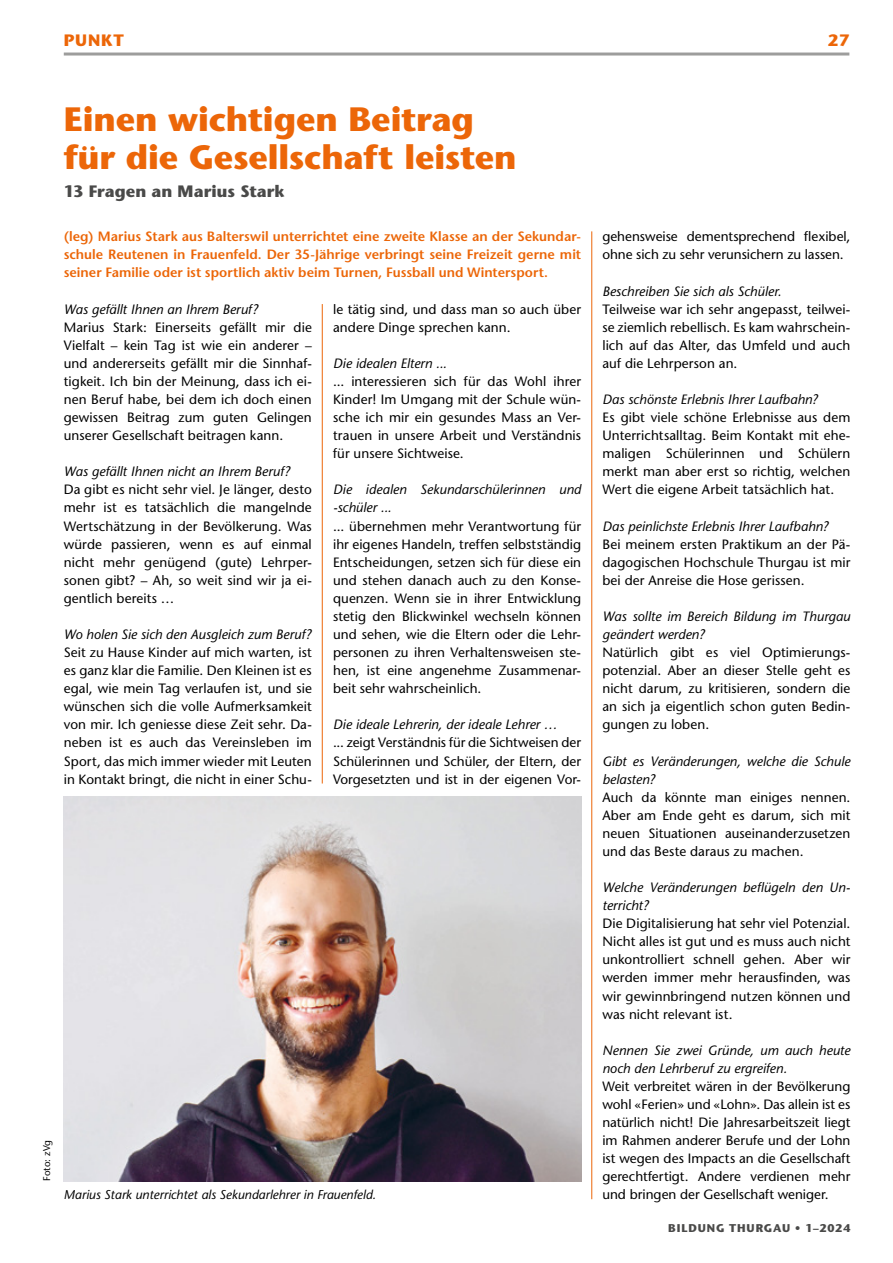
<style>
.page{position:relative;width:893px;height:1263px;background:#fff}
.page>*{position:absolute;margin:0;border:0;box-sizing:border-box;transform-origin:0 0}
.t1{font:700 33.75px/37.5px "Stone Sans Std";letter-spacing:-.005em;color:#ec6608}
.t2{font:700 16.5px "Stone Sans Std";letter-spacing:.005em;color:#4a4a49}
.t3{font:700 16.5px "Stone Sans Std";letter-spacing:.05em;color:#ec6608}
.t4{font:500 13.5px/18.1px "Stone Sans Std";letter-spacing:.005em;color:#000;text-align:justify}
.t5{font:italic 500 13.5px/18.1px "Stone Sans Std";letter-spacing:.005em;color:#000}
.t6{font:600 13.5px/18.1px "Stone Sans Std";color:#ec6608;text-align:justify}
.t7{font:italic 500 12.75px "Stone Sans Std";color:#000}
.t8{font:700 11.25px "Stone Sans Std";letter-spacing:.075em;color:#4a4a49}
.t9{font:500 9.75px "Stone Sans Std";letter-spacing:.01em;color:#000}
</style>
<div class="page">
<hr style="left:64px;top:53px;width:785px;height:3px;background:#9d9d9c">
<hr style="left:591px;top:231px;width:1px;height:968px;background:#ec6608">
<hr style="left:322px;top:304px;width:1px;height:479px;background:#ec6608">
<img style="left:64px;top:796px;width:517px;height:385px">
<p class="t3" style="left:64px;top:31px;width:62px">PUNKT</p>
<p class="t3" style="left:828px;top:31px;width:23px">27</p>
<p class="t9" style="left:41px;top:1181px;width:43px;rotate:-90deg">Foto: zVg</p>
<h1 class="t1" style="left:64px;top:101px;width:454px">Einen wichtigen Beitrag für die Gesellschaft leisten</h1>
<p class="t2" style="left:64px;top:181px;width:223px">13 Fragen an Marius Stark</p>
<p class="t6" style="left:64px;top:227px;width:519px">(leg) Marius Stark aus Balterswil unterrichtet eine zweite Klasse an der Sekundar&shy;schule Reutenen in Frauenfeld. Der 35-Jährige verbringt seine Freizeit gerne mit seiner Familie oder ist sportlich aktiv beim Turnen, Fussball und Wintersport.</p>
<p class="t4" style="left:602px;top:228px;width:249px">gehensweise dementsprechend flexibel, ohne sich zu sehr verunsichern zu lassen.</p>
<p class="t5" style="left:602px;top:282px;width:181px">Beschreiben Sie sich als Schüler.</p>
<p class="t4" style="left:602px;top:300px;width:250px">Teilweise war ich sehr angepasst, teilwei&shy;se ziemlich rebellisch. Es kam wahrschein&shy;lich auf das Alter, das Umfeld und auch auf die Lehrperson an.</p>
<p class="t5" style="left:602px;top:390px;width:217px">Das schönste Erlebnis Ihrer Laufbahn?</p>
<p class="t4" style="left:602px;top:408px;width:250px">Es gibt viele schöne Erlebnisse aus dem Unterrichtsalltag. Beim Kontakt mit ehe&shy;maligen Schülerinnen und Schülern merkt man aber erst so richtig, welchen Wert die eigene Arbeit tatsächlich hat.</p>
<p class="t5" style="left:602px;top:517px;width:228px">Das peinlichste Erlebnis Ihrer Laufbahn?</p>
<p class="t4" style="left:602px;top:535px;width:250px">Bei meinem ersten Praktikum an der Pä&shy;dagogischen Hochschule Thurgau ist mir bei der Anreise die Hose gerissen.</p>
<p class="t5" style="left:602px;top:607px;width:250px">Was sollte im Bereich Bildung im Thurgau geändert werden?</p>
<p class="t4" style="left:602px;top:643px;width:250px">Natürlich gibt es viel Optimierungs&shy;potenzial. Aber an dieser Stelle geht es nicht darum, zu kritisieren, sondern die an sich ja eigentlich schon guten Bedin&shy;gungen zu loben.</p>
<p class="t5" style="left:602px;top:752px;width:250px">Gibt es Veränderungen, welche die Schule belasten?</p>
<p class="t4" style="left:602px;top:788px;width:250px">Auch da könnte man einiges nennen.<br>Aber am Ende geht es darum, sich mit neuen Situationen auseinanderzusetzen und das Beste daraus zu machen.</p>
<p class="t5" style="left:602px;top:878px;width:250px">Welche Veränderungen beflügeln den Un&shy;terricht?</p>
<p class="t4" style="left:602px;top:914px;width:250px">Die Digitalisierung hat sehr viel Potenzial.<br>Nicht alles ist gut und es muss auch nicht unkontrolliert schnell gehen. Aber wir werden immer mehr herausfinden, was wir gewinnbringend nutzen können und was nicht relevant ist.</p>
<p class="t5" style="left:602px;top:1041px;width:250px">Nennen Sie zwei Gründe, um auch heute noch den Lehrberuf zu ergreifen.</p>
<p class="t4" style="left:602px;top:1077px;width:250px">Weit verbreitet wären in der Bevölkerung wohl «Ferien» und «Lohn». Das allein ist es natürlich nicht! Die Jahresarbeitszeit liegt im Rahmen anderer Berufe und der Lohn ist wegen des Impacts an die Gesellschaft gerechtfertigt. Andere verdienen mehr</p>
<p class="t7" style="left:64px;top:1187px;width:314px">Marius Stark unterrichtet als Sekundarlehrer in Frauenfeld.</p>
<p class="t4" style="left:602px;top:1186px;width:228px">und bringen der Gesellschaft weniger.</p>
<p class="t5" style="left:64px;top:300px;width:196px">Was gefällt Ihnen an Ihrem Beruf?</p>
<p class="t4" style="left:64px;top:318px;width:250px">Marius Stark: Einerseits gefällt mir die Vielfalt – kein Tag ist wie ein anderer – und andererseits gefällt mir die Sinnhaf&shy;tigkeit. Ich bin der Meinung, dass ich ei&shy;nen Beruf habe, bei dem ich doch einen gewissen Beitrag zum guten Gelingen unserer Gesellschaft beitragen kann.</p>
<p class="t5" style="left:64px;top:463px;width:228px">Was gefällt Ihnen nicht an Ihrem Beruf?</p>
<p class="t4" style="left:64px;top:481px;width:250px">Da gibt es nicht sehr viel. Je länger, desto mehr ist es tatsächlich die mangelnde Wertschätzung in der Bevölkerung. Was würde passieren, wenn es auf einmal nicht mehr genügend (gute) Lehrper&shy;sonen gibt? – Ah, so weit sind wir ja ei&shy;gentlich bereits …</p>
<p class="t5" style="left:64px;top:625px;width:250px">Wo holen Sie sich den Ausgleich zum Beruf?</p>
<p class="t4" style="left:64px;top:643px;width:250px">Seit zu Hause Kinder auf mich warten, ist es ganz klar die Familie. Den Kleinen ist es egal, wie mein Tag verlaufen ist, und sie wünschen sich die volle Aufmerksamkeit von mir. Ich geniesse diese Zeit sehr. Da&shy;neben ist es auch das Vereinsleben im Sport, das mich immer wieder mit Leuten in Kontakt bringt, die nicht in einer Schu-</p>
<p class="t4" style="left:333px;top:300px;width:250px">le tätig sind, und dass man so auch über andere Dinge sprechen kann.</p>
<p class="t5" style="left:333px;top:354px;width:115px">Die idealen Eltern ...</p>
<p class="t4" style="left:333px;top:372px;width:250px">... interessieren sich für das Wohl ihrer Kinder! Im Umgang mit der Schule wün&shy;sche ich mir ein gesundes Mass an Ver&shy;trauen in unsere Arbeit und Verständnis für unsere Sichtweise.</p>
<p class="t5" style="left:333px;top:481px;width:250px">Die idealen Sekundarschülerinnen und -schüler ...</p>
<p class="t4" style="left:333px;top:517px;width:250px">... übernehmen mehr Verantwortung für ihr eigenes Handeln, treffen selbstständig Entscheidungen, setzen sich für diese ein und stehen danach auch zu den Konse&shy;quenzen. Wenn sie in ihrer Entwicklung stetig den Blickwinkel wechseln können und sehen, wie die Eltern oder die Lehr&shy;personen zu ihren Verhaltensweisen ste&shy;hen, ist eine angenehme Zusammenar&shy;beit sehr wahrscheinlich.</p>
<p class="t5" style="left:333px;top:716px;width:226px">Die ideale Lehrerin, der ideale Lehrer …</p>
<p class="t4" style="left:333px;top:734px;width:250px">... zeigt Verständnis für die Sichtweisen der Schülerinnen und Schüler, der Eltern, der Vorgesetzten und ist in der eigenen Vor-</p>
<p class="t8" style="left:668px;top:1221px;width:184px">BILDUNG THURGAU • 1–2024</p>
</div>
